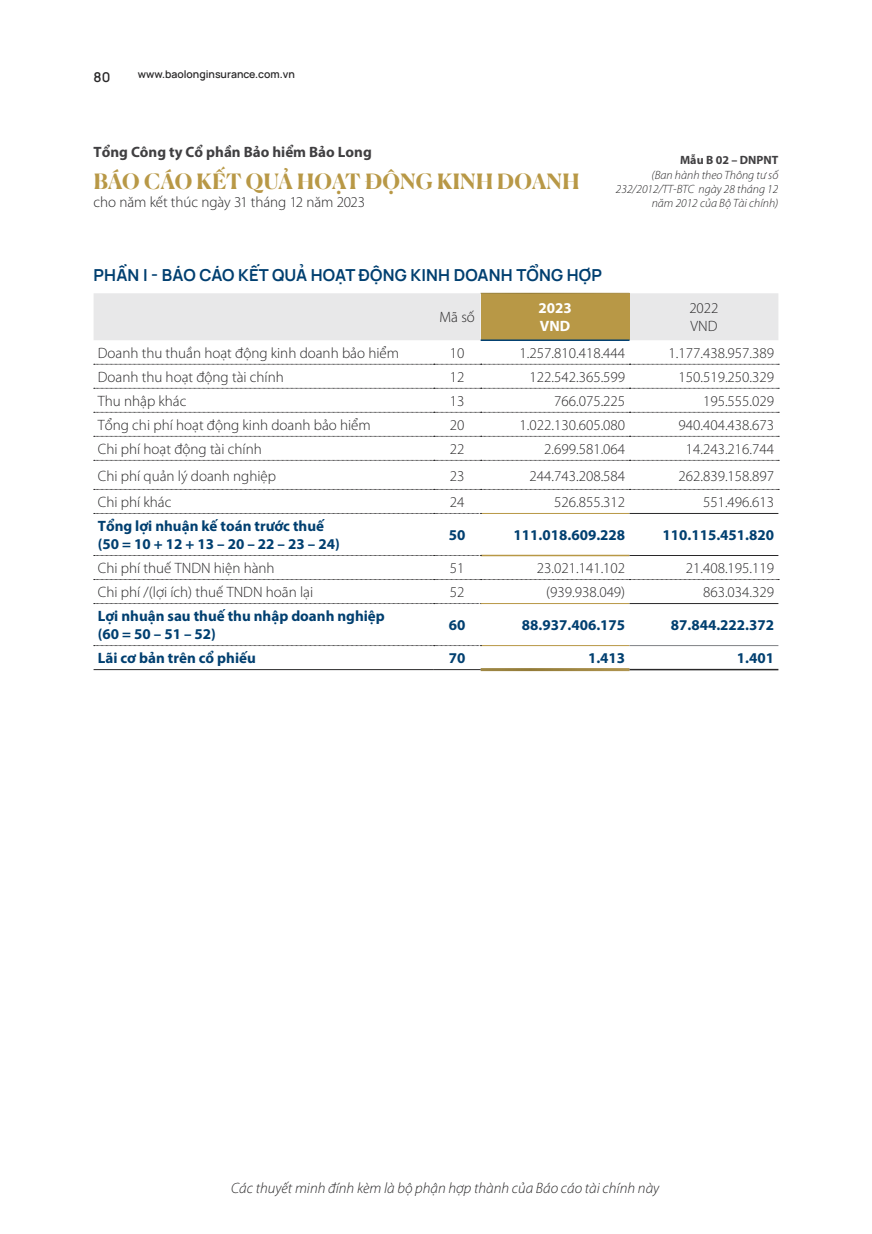
<style>
.page{position:relative;width:872px;height:1234px;background:#fff}
.page>*{position:absolute;margin:0;border:0;box-sizing:border-box;transform-origin:0 0}
.t1{font:700 21px "Canela";letter-spacing:.015em;color:#b89846}
.t2{font:700 16.5px "Manrope";letter-spacing:.01em;color:#003f70}
.t3{font:300 15px/18px "Myriad Pro";color:#292829}
.t4{font:700 15px/18px "Myriad Pro";color:#003f70}
.t5{font:italic 300 15px "Myriad Pro";color:#292829}
.t6{font:700 15px "Myriad Pro";color:#403f41}
.t7{font:700 15px/18px "Myriad Pro";color:#fff}
.t8{font:600 13.5px "Manrope";color:#292829}
.t9{font:italic 300 12px/14.4px "Myriad Pro";color:#292829;text-align:right}
.t10{font:700 12px "Myriad Pro";color:#403f41}
.t11{font:600 10.5px "Manrope";color:#292829}
</style>
<div class="page">
<div style="left:94px;top:293px;width:684px;height:47px;background:#e8e8e9"></div>
<div style="left:480px;top:293px;width:149px;height:47px;background:#b89846"></div>
<hr style="left:480px;top:645px;width:149px;height:1px;background:#b89846">
<hr style="left:629px;top:645px;width:149px;height:1px;background:#808285">
<hr style="left:629px;top:668px;width:149px;height:2px;background:#292829">
<hr style="left:94px;top:669px;width:340px;height:1px;background:#292829">
<hr style="left:434px;top:669px;width:46px;height:1px;background:#292829">
<svg style="left:94px;top:603px;width:386px;height:1px"></svg>
<svg style="left:94px;top:645px;width:387px;height:1px"></svg>
<hr style="left:480px;top:513px;width:149px;height:1px;background:#b89846">
<hr style="left:480px;top:554px;width:149px;height:2px;background:#b89846">
<hr style="left:629px;top:513px;width:149px;height:1px;background:#292829">
<hr style="left:629px;top:555px;width:149px;height:1px;background:#292829">
<hr style="left:480px;top:603px;width:149px;height:1px;background:#b89846">
<hr style="left:629px;top:603px;width:149px;height:1px;background:#292829">
<hr style="left:480px;top:293px;width:149px;height:1px;background:#fff">
<hr style="left:480px;top:339px;width:149px;height:2px;background:#003f70">
<svg style="left:94px;top:555px;width:387px;height:1px"></svg>
<svg style="left:94px;top:364px;width:685px;height:1px"></svg>
<svg style="left:94px;top:388px;width:685px;height:1px"></svg>
<svg style="left:94px;top:412px;width:685px;height:1px"></svg>
<svg style="left:94px;top:436px;width:685px;height:1px"></svg>
<svg style="left:94px;top:460px;width:685px;height:1px"></svg>
<svg style="left:94px;top:489px;width:685px;height:1px"></svg>
<svg style="left:94px;top:579px;width:685px;height:1px"></svg>
<svg style="left:94px;top:513px;width:387px;height:1px"></svg>
<p class="t8" style="left:94px;top:68px;width:18px">80</p>
<p class="t11" style="left:138px;top:67px;width:158px">www.baolonginsurance.com.vn</p>
<p class="t6" style="left:94px;top:142px;width:280px">Tổng Công ty Cổ phần Bảo hiểm Bảo Long</p>
<p class="t10" style="left:680px;top:152px;width:100px">Mẫu B 02 – DNPNT</p>
<p class="t9" style="left:616px;top:167px;width:164px">(Ban hành theo Thông tư số<br>232/2012/TT-BTC ngày 28 tháng 12 năm 2012 của Bộ Tài chính)</p>
<h1 class="t1" style="left:94px;top:166px;width:487px">BÁO CÁO KẾT QUẢ HOẠT ĐỘNG KINH DOANH</h1>
<p class="t3" style="left:94px;top:193px;width:273px">cho năm kết thúc ngày 31 tháng 12 năm 2023</p>
<p class="t2" style="left:94px;top:263px;width:510px">PHẦN I - BÁO CÁO KẾT QUẢ HOẠT ĐỘNG KINH DOANH TỔNG HỢP</p>
<p class="t3" style="left:439px;top:308px;width:37px">Mã số</p>
<p class="t7" style="left:538px;top:299px;width:35px">2023<br>VND</p>
<p class="t3" style="left:689px;top:299px;width:31px">2022<br>VND</p>
<p class="t3" style="left:98px;top:343px;width:303px">Doanh thu thuần hoạt động kinh doanh bảo hiểm</p>
<p class="t3" style="left:450px;top:343px;width:16px">10</p>
<p class="t3" style="left:519px;top:343px;width:107px">1.257.810.418.444</p>
<p class="t3" style="left:668px;top:343px;width:107px">1.177.438.957.389</p>
<p class="t3" style="left:98px;top:367px;width:187px">Doanh thu hoạt động tài chính</p>
<p class="t3" style="left:450px;top:367px;width:16px">12</p>
<p class="t3" style="left:529px;top:367px;width:97px">122.542.365.599</p>
<p class="t3" style="left:678px;top:367px;width:97px">150.519.250.329</p>
<p class="t3" style="left:98px;top:391px;width:90px">Thu nhập khác</p>
<p class="t3" style="left:450px;top:391px;width:16px">13</p>
<p class="t3" style="left:554px;top:391px;width:73px">766.075.225</p>
<p class="t3" style="left:703px;top:391px;width:73px">195.555.029</p>
<p class="t3" style="left:98px;top:415px;width:274px">Tổng chi phí hoạt động kinh doanh bảo hiểm</p>
<p class="t3" style="left:450px;top:415px;width:16px">20</p>
<p class="t3" style="left:519px;top:415px;width:107px">1.022.130.605.080</p>
<p class="t3" style="left:678px;top:415px;width:97px">940.404.438.673</p>
<p class="t3" style="left:98px;top:439px;width:165px">Chi phí hoạt động tài chính</p>
<p class="t3" style="left:450px;top:439px;width:16px">22</p>
<p class="t3" style="left:544px;top:439px;width:83px">2.699.581.064</p>
<p class="t3" style="left:686px;top:439px;width:90px">14.243.216.744</p>
<p class="t3" style="left:98px;top:466px;width:180px">Chi phí quản lý doanh nghiệp</p>
<p class="t3" style="left:450px;top:466px;width:16px">23</p>
<p class="t3" style="left:529px;top:466px;width:97px">244.743.208.584</p>
<p class="t3" style="left:678px;top:466px;width:97px">262.839.158.897</p>
<p class="t3" style="left:98px;top:493px;width:75px">Chi phí khác</p>
<p class="t3" style="left:450px;top:493px;width:16px">24</p>
<p class="t3" style="left:554px;top:493px;width:73px">526.855.312</p>
<p class="t3" style="left:703px;top:493px;width:73px">551.496.613</p>
<p class="t4" style="left:98px;top:516px;width:243px">Tổng lợi nhuận kế toán trước thuế (50 = 10 + 12 + 13 – 20 – 22 – 23 – 24)</p>
<p class="t4" style="left:449px;top:525px;width:18px">50</p>
<p class="t4" style="left:513px;top:525px;width:113px">111.018.609.228</p>
<p class="t4" style="left:662px;top:525px;width:113px">110.115.451.820</p>
<p class="t3" style="left:98px;top:559px;width:178px">Chi phí thuế TNDN hiện hành</p>
<p class="t3" style="left:450px;top:559px;width:16px">51</p>
<p class="t3" style="left:537px;top:559px;width:90px">23.021.141.102</p>
<p class="t3" style="left:686px;top:559px;width:90px">21.408.195.119</p>
<p class="t3" style="left:98px;top:583px;width:217px">Chi phí /(lợi ích) thuế TNDN hoãn lại</p>
<p class="t3" style="left:450px;top:583px;width:16px">52</p>
<p class="t3" style="left:546px;top:583px;width:81px">(939.938.049)</p>
<p class="t3" style="left:703px;top:583px;width:73px">863.034.329</p>
<p class="t4" style="left:98px;top:606px;width:288px">Lợi nhuận sau thuế thu nhập doanh nghiệp (60 = 50 – 51 – 52)</p>
<p class="t4" style="left:449px;top:615px;width:18px">60</p>
<p class="t4" style="left:522px;top:615px;width:105px">88.937.406.175</p>
<p class="t4" style="left:671px;top:615px;width:105px">87.844.222.372</p>
<p class="t4" style="left:98px;top:648px;width:159px">Lãi cơ bản trên cổ phiếu</p>
<p class="t4" style="left:449px;top:648px;width:18px">70</p>
<p class="t4" style="left:588px;top:648px;width:39px">1.413</p>
<p class="t4" style="left:737px;top:648px;width:39px">1.401</p>
<p class="t5" style="left:231px;top:1178px;width:429px">Các thuyết minh đính kèm là bộ phận hợp thành của Báo cáo tài chính này</p>
</div>
